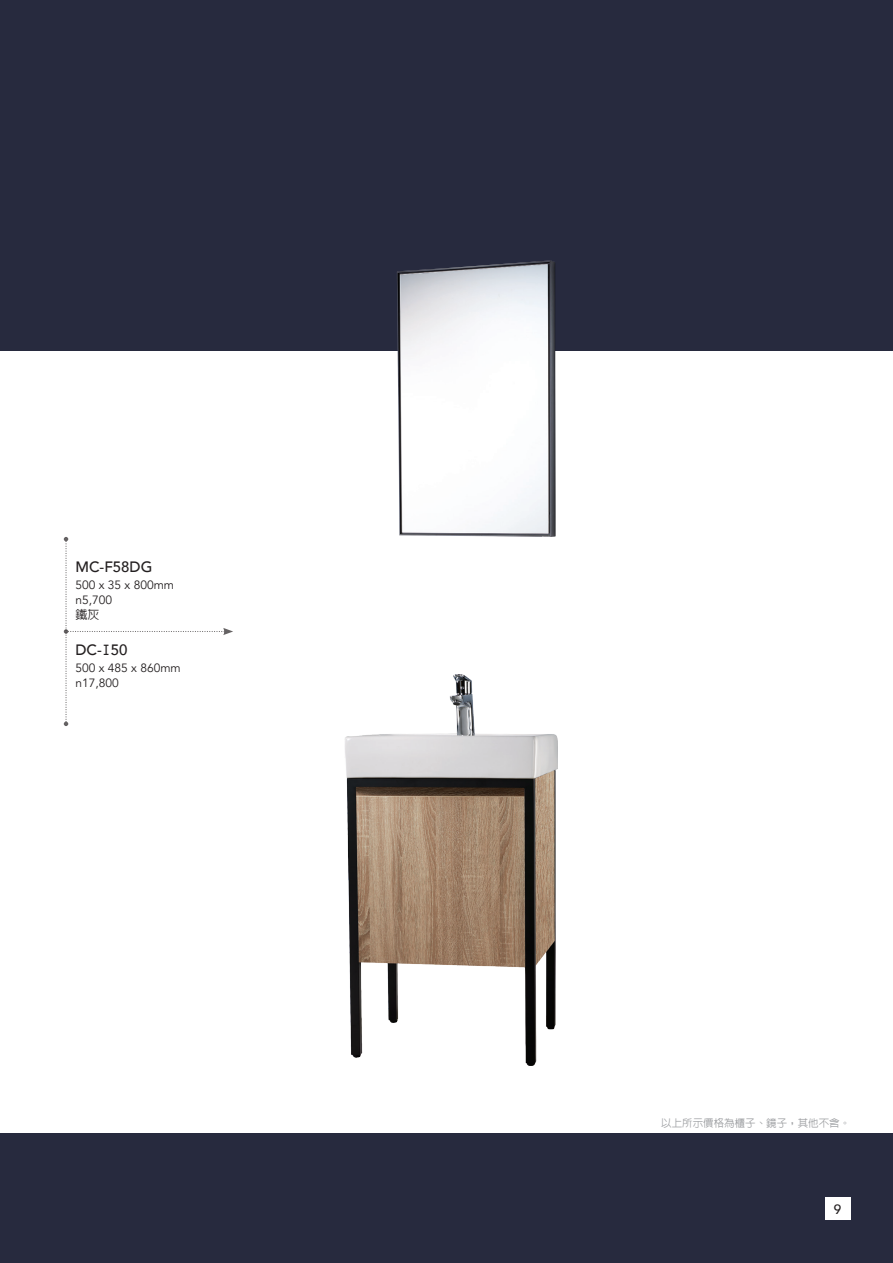
<style>
.page{position:relative;width:893px;height:1263px;background:#fff}
.page>*{position:absolute;margin:0;border:0;box-sizing:border-box;transform-origin:0 0}
.t1{font:500 15px "Avenir";color:#231f20}
.t2{font:500 13.5px "Avenir";color:#231f20}
.t3{font:12px "Avenir";color:#231f20}
.t4{font:500 12px "Lin Gothic";color:#231f20}
.t5{font:500 10.5px "Lin Gothic";color:#999b9e}
.s1{font-family:"Andale Mono";font-weight:400}
</style>
<div class="page">
<div style="left:0;top:1133px;width:893px;height:130px;background:#272a3e"></div>
<div style="left:0;top:0;width:893px;height:351px;background:#272a3e"></div>
<div style="left:824px;top:1197px;width:26px;height:23px;background:#fff"></div>
<img style="left:344px;top:674px;width:213px;height:391px">
<svg style="left:64px;top:537px;width:169px;height:189px"></svg>
<img style="left:397px;top:260px;width:159px;height:277px">
<p class="t1" style="left:75px;top:554px;width:78px">MC-F58DG</p>
<p class="t3" style="left:75px;top:578px;width:100px">500 x 35 x 800mm</p>
<p class="t3" style="left:75px;top:593px;width:38px">n5,700</p>
<p class="t4" style="left:75px;top:609px;width:25px">鐵灰</p>
<p class="t1" style="left:75px;top:637px;width:54px">DC-<span class="s1">I</span>50</p>
<p class="t3" style="left:75px;top:661px;width:107px">500 x 485 x 860mm</p>
<p class="t3" style="left:75px;top:676px;width:45px">n17,800</p>
<p class="t5" style="left:661px;top:1117px;width:190px">以上所示價格為櫃子、鏡子，其他不含。</p>
<p class="t2" style="left:834px;top:1198px;width:9px">9</p>
</div>
